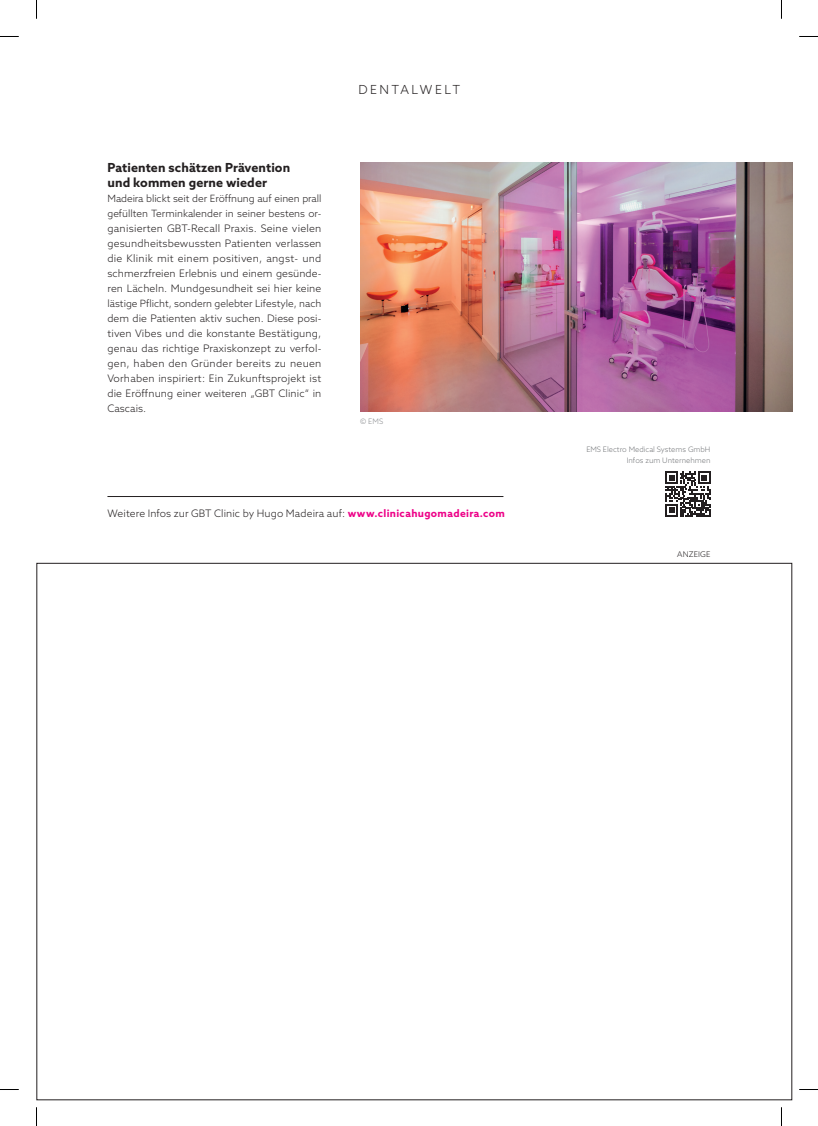
<style>
.page{position:relative;width:818px;height:1126px;background:#fff}
.page>*{position:absolute;margin:0;border:0;box-sizing:border-box;transform-origin:0 0}
.Crossheading_M{font:700 12.5px/15px "Azo Sans";letter-spacing:.01em;color:#231f20}
.Header_Category{font:300 12.5px "Azo Sans";letter-spacing:.2em;color:#231f20}
.Content{font:300 10.25px/15px "Azo Sans";letter-spacing:.01em;color:#231f20;text-align:justify}
.Content-2{font:300 10px/15px "Azo Sans";color:#231f20}
.Ad{font:300 7.75px "Azo Sans";letter-spacing:.02em;color:#231f20}
.QR-Code{font:300 7.5px "Azo Sans";color:#76787b}
.Copyright{font:300 7.5px "Azo Sans";color:#8a8c8f}
.s1{font-weight:700;color:#ed0288}
</style>
<div class="page">
<img style="left:360px;top:163px;width:431px;height:248px">
<svg style="left:665px;top:471px;width:45px;height:45px"></svg>
<hr style="left:107px;top:496px;width:396px;height:1px;background:#231f20">
<svg style="left:0;top:36px;width:19px;height:1px"></svg>
<svg style="left:799px;top:36px;width:18px;height:1px"></svg>
<svg style="left:0;top:1089px;width:19px;height:1px"></svg>
<svg style="left:799px;top:1089px;width:18px;height:1px"></svg>
<svg style="left:36px;top:0;width:1px;height:19px"></svg>
<svg style="left:36px;top:1107px;width:1px;height:18px"></svg>
<p class="Crossheading_M" style="left:107px;top:159px;width:184px">Patienten schätzen Prävention und kommen gerne wieder</p>
<p class="Content-2" style="left:107px;top:190px;width:215px">Madeira blickt seit der Eröffnung auf einen prall gefüllten Terminkalender in seiner bestens or-</p>
<p class="Content" style="left:107px;top:220px;width:215px">ganisierten GBT-Recall Praxis. Seine vielen gesundheitsbewussten Patienten verlassen die Klinik mit einem positiven, angst- und schmerzfreien Erlebnis und einem gesünde&shy;ren Lächeln. Mundgesundheit sei hier keine</p>
<p class="Content-2" style="left:107px;top:295px;width:215px">lästige Pflicht, sondern gelebter Lifestyle, nach</p>
<p class="Content" style="left:107px;top:310px;width:215px;text-align:left">dem die Patienten aktiv suchen. Diese posi&shy;tiven Vibes und die konstante Bestätigung, genau das richtige Praxiskonzept zu verfol&shy;gen, haben den Gründer bereits zu neuen Vorhaben inspiriert: Ein Zukunftsprojekt ist die Eröffnung einer weiteren „GBT Clinic“ in Cascais.</p>
<p class="Header_Category" style="left:358px;top:81px;width:103px">DENTALWELT</p>
<p class="Copyright" style="left:360px;top:416px;width:24px">© EMS</p>
<p class="Content" style="left:107px;top:505px;width:399px">Weitere Infos zur GBT Clinic by Hugo Madeira auf: <span class="s1">www.clinicahugomadeira.com</span></p>
<p class="QR-Code" style="left:586px;top:444px;width:126px">EMS Electro Medical Systems GmbH</p>
<p class="QR-Code" style="left:626px;top:455px;width:85px">Infos zum Unternehmen</p>
<p class="Ad" style="left:676px;top:549px;width:35px">ANZEIGE</p>
</div>
